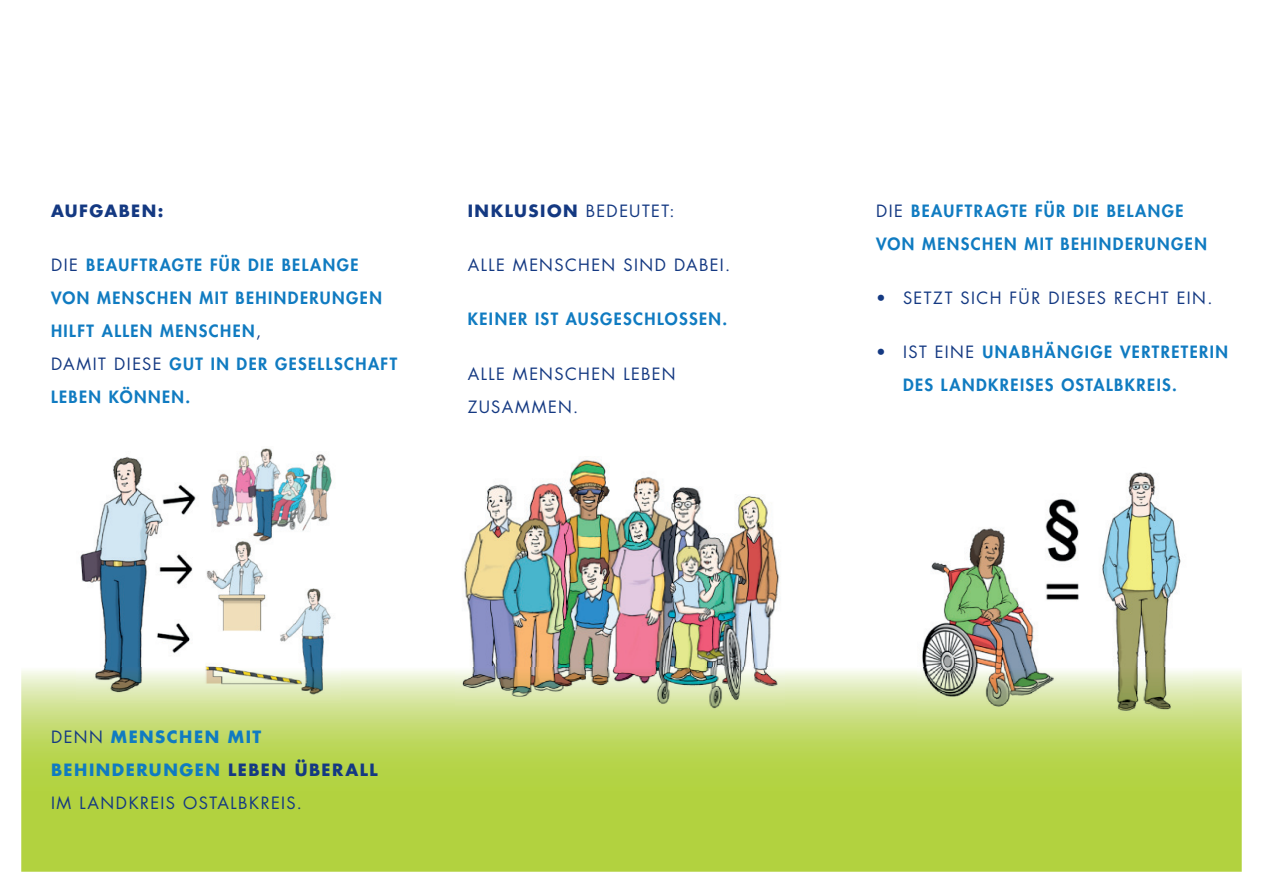
<style>
.page{position:relative;width:1263px;height:893px;background:#fff}
.page>*{position:absolute;margin:0;border:0;box-sizing:border-box;transform-origin:0 0}
.t1{font:800 16.5px/33px "Futura Std";letter-spacing:.085em;color:#107bc1}
.t2{font:16.5px/33px "Futura Std";letter-spacing:.085em;color:#143982}
.t3{font:700 16.5px "Futura Std";letter-spacing:.09em;color:#143982}
.s1{font-weight:400;color:#143982}
.s2{font-weight:400}
.s3{font-weight:700;color:#107bc1}
.s4{font-weight:700}
</style>
<div class="page">
<svg style="left:21px;top:670px;width:1221px;height:202px;background:#bad655"></svg>
<img style="left:455px;top:459px;width:329px;height:251px">
<img style="left:918px;top:472px;width:275px;height:244px">
<img style="left:77px;top:448px;width:263px;height:254px">
<p class="t3" style="left:51px;top:200px;width:114px">AUFGABEN:</p>
<p class="t1" style="left:51px;top:249px;width:348px"><span class="s1">DIE</span> BEAUFTRAGTE FÜR DIE BELANGE<br>VON MENSCHEN MIT BEHINDERUNGEN<br>HILFT ALLEN MENSCHEN<span class="s1">,<br>DAMIT DIESE</span> GUT IN DER GESELLSCHAFT<br>LEBEN KÖNNEN.</p>
<p class="t3" style="left:468px;top:200px;width:208px">INKLUSION <span class="s2">BEDEUTET:</span></p>
<p class="t2" style="left:468px;top:249px;width:264px">ALLE MENSCHEN SIND DABEI.</p>
<p class="t1" style="left:468px;top:303px;width:261px">KEINER IST AUSGESCHLOSSEN.</p>
<p class="t2" style="left:468px;top:357px;width:209px">ALLE MENSCHEN LEBEN<br>ZUSAMMEN.</p>
<p class="t2" style="left:51px;top:721px;width:328px">DENN <span class="s3">MENSCHEN MIT<br>BEHINDERUNGEN</span> <span class="s4">LEBEN ÜBERALL<br></span>IM LANDKREIS OSTALBKREIS.</p>
<p class="t1" style="left:876px;top:194px;width:332px"><span class="s1">DIE</span> BEAUFTRAGTE FÜR DIE BELANGE<br>VON MENSCHEN MIT BEHINDERUNGEN</p>
<p class="t2" style="left:876px;top:282px;width:338px">• SETZT SICH FÜR DIESES RECHT EIN.</p>
<p class="t1" style="left:903px;top:336px;width:326px;text-indent:-27px"><span class="s1">• IST EINE</span> UNABHÄNGIGE VERTRETERIN<br>DES LANDKREISES OSTALBKREIS.</p>
</div>
